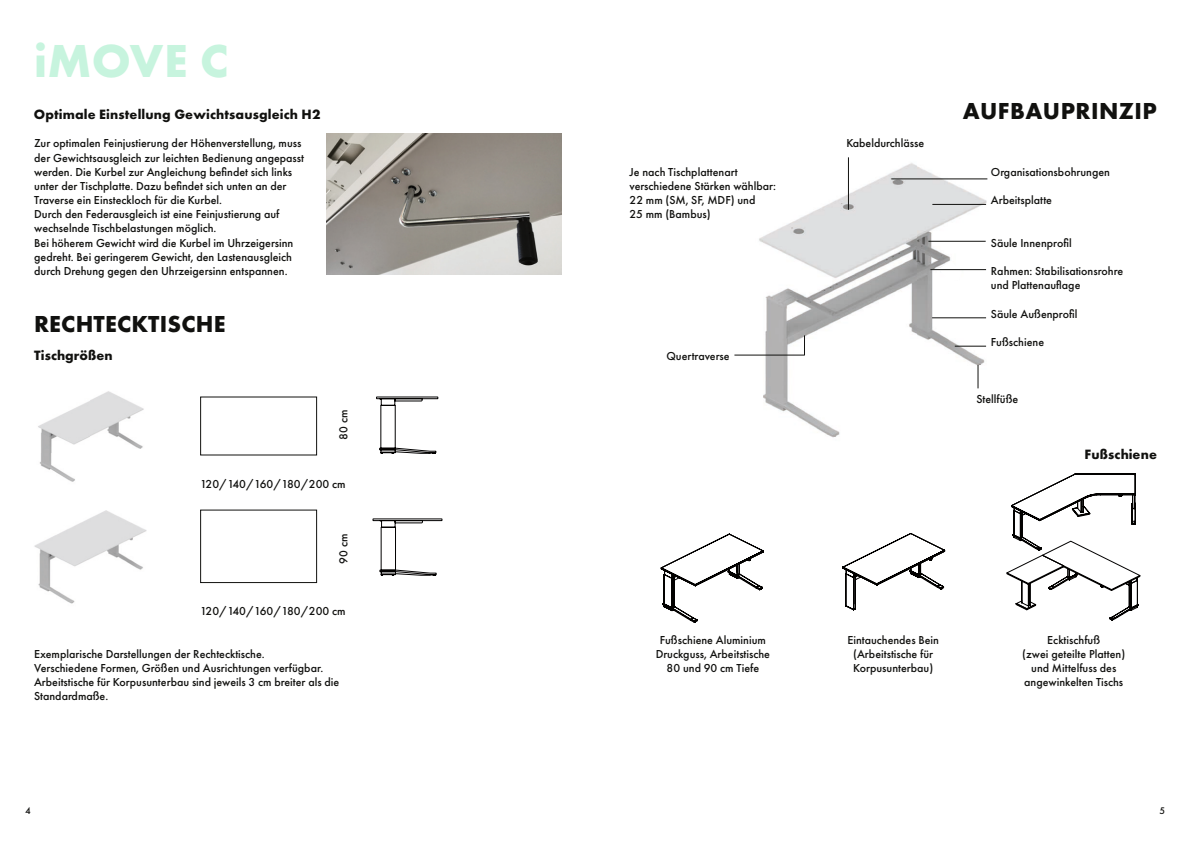
<style>
.page{position:relative;width:1191px;height:842px;background:#fff}
.page>*{position:absolute;margin:0;border:0;box-sizing:border-box;transform-origin:0 0}
.t1{font:700 48px "Futura PT";letter-spacing:.01em;color:#c7f4de}
.t2{font:700 24px "Futura PT";letter-spacing:.01em;color:#11110f}
.t3{font:700 14px "Futura PT";letter-spacing:.01em;color:#11110f}
.t4{font:500 12px/14.2px "Futura PT";color:#11110f}
.t5{font:500 10px "Futura PT";color:#11110f}
</style>
<div class="page">
<img style="left:734px;top:163px;width:254px;height:275px">
<svg style="left:938px;top:261px;width:23px;height:21px"></svg>
<img style="left:38px;top:391px;width:106px;height:91px">
<img style="left:34px;top:510px;width:112px;height:94px">
<hr style="left:932px;top:204px;width:54px;height:1px;background:#11110f">
<hr style="left:891px;top:179px;width:96px;height:1px;background:#11110f">
<hr style="left:928px;top:241px;width:57px;height:1px;background:#11110f">
<hr style="left:930px;top:269px;width:56px;height:1px;background:#11110f">
<hr style="left:932px;top:317px;width:54px;height:1px;background:#11110f">
<svg style="left:804px;top:335px;width:1px;height:20px"></svg>
<hr style="left:734px;top:355px;width:70px;height:1px;background:#11110f">
<hr style="left:848px;top:157px;width:1px;height:53px;background:#11110f">
<hr style="left:954px;top:346px;width:32px;height:1px;background:#11110f">
<svg style="left:977px;top:365px;width:1px;height:23px"></svg>
<img style="left:326px;top:134px;width:235px;height:141px">
<svg style="left:842px;top:533px;width:103px;height:77px"></svg>
<svg style="left:661px;top:534px;width:102px;height:89px"></svg>
<svg style="left:1006px;top:474px;width:134px;height:146px"></svg>
<svg style="left:373px;top:519px;width:69px;height:57px"></svg>
<svg style="left:376px;top:397px;width:62px;height:57px"></svg>
<div style="left:200px;top:397px;width:117px;height:58px;border:1px solid #11110f"></div>
<div style="left:200px;top:510px;width:117px;height:73px;border:1px solid #11110f"></div>
<h1 class="t1" style="left:34px;top:30px;width:196px">iMOVE C</h1>
<p class="t3" style="left:34px;top:105px;width:288px">Optimale Einstellung Gewichtsausgleich H2</p>
<p class="t4" style="left:34px;top:136px;width:271px">Zur optimalen Feinjustierung der Höhenverstellung, muss der Gewichtsausgleich zur leichten Bedienung angepasst werden. Die Kurbel zur Angleichung befindet sich links unter der Tischplatte. Dazu befindet sich unten an der Traverse ein Einsteckloch für die Kurbel.<br>Durch den Federausgleich ist eine Feinjustierung auf wechselnde Tischbelastungen möglich.<br>Bei höherem Gewicht wird die Kurbel im Uhrzeigersinn gedreht. Bei geringerem Gewicht, den Lastenausgleich durch Drehung gegen den Uhrzeigersinn entspannen.</p>
<h2 class="t2" style="left:34px;top:308px;width:193px">RECHTECKTISCHE</h2>
<p class="t3" style="left:34px;top:346px;width:80px">Tischgrößen</p>
<p class="t4" style="left:336px;top:440px;width:31px;rotate:-90deg">80 cm</p>
<p class="t4" style="left:200px;top:476px;width:147px">120/140/160/180/200 cm</p>
<p class="t4" style="left:336px;top:564px;width:31px;rotate:-90deg">90 cm</p>
<p class="t4" style="left:200px;top:604px;width:147px">120/140/160/180/200 cm</p>
<p class="t4" style="left:34px;top:647px;width:307px">Exemplarische Darstellungen der Rechtecktische.<br>Verschiedene Formen, Größen und Ausrichtungen verfügbar.<br>Arbeitstische für Korpusunterbau sind jeweils 3 cm breiter als die Standardmaße.</p>
<p class="t4" style="left:629px;top:165px;width:148px">Je nach Tischplattenart verschiedene Stärken wählbar:<br>22 mm (SM, SF, MDF) und<br>25 mm (Bambus)</p>
<p class="t4" style="left:666px;top:349px;width:65px">Quertraverse</p>
<p class="t4" style="left:846px;top:136px;width:79px">Kabeldurchlässe</p>
<h2 class="t2" style="left:962px;top:96px;width:196px">AUFBAUPRINZIP</h2>
<p class="t4" style="left:991px;top:165px;width:121px">Organisationsbohrungen</p>
<p class="t4" style="left:991px;top:193px;width:63px">Arbeitsplatte</p>
<p class="t4" style="left:991px;top:236px;width:82px">Säule Innenprofil</p>
<p class="t4" style="left:991px;top:264px;width:134px">Rahmen: Stabilisationsrohre und Plattenauflage</p>
<p class="t4" style="left:991px;top:306px;width:88px">Säule Außenprofil</p>
<p class="t4" style="left:991px;top:335px;width:55px">Fußschiene</p>
<p class="t4" style="left:976px;top:391px;width:43px">Stellfüße</p>
<p class="t3" style="left:1084px;top:446px;width:74px">Fußschiene</p>
<p class="t4" style="left:655px;top:632px;width:116px;text-align:center">Fußschiene Aluminium<br>Druckguss, Arbeitstische<br>80 und 90 cm Tiefe</p>
<p class="t4" style="left:847px;top:632px;width:93px;text-align:center">Eintauchendes Bein (Arbeitstische für<br>Korpusunterbau)</p>
<p class="t4" style="left:1022px;top:632px;width:105px;text-align:center">Ecktischfuß<br>(zwei geteilte Platten) und Mittelfuss des angewinkelten Tischs</p>
<p class="t5" style="left:25px;top:804px;width:7px">4</p>
<p class="t5" style="left:1159px;top:804px;width:7px">5</p>
</div>
